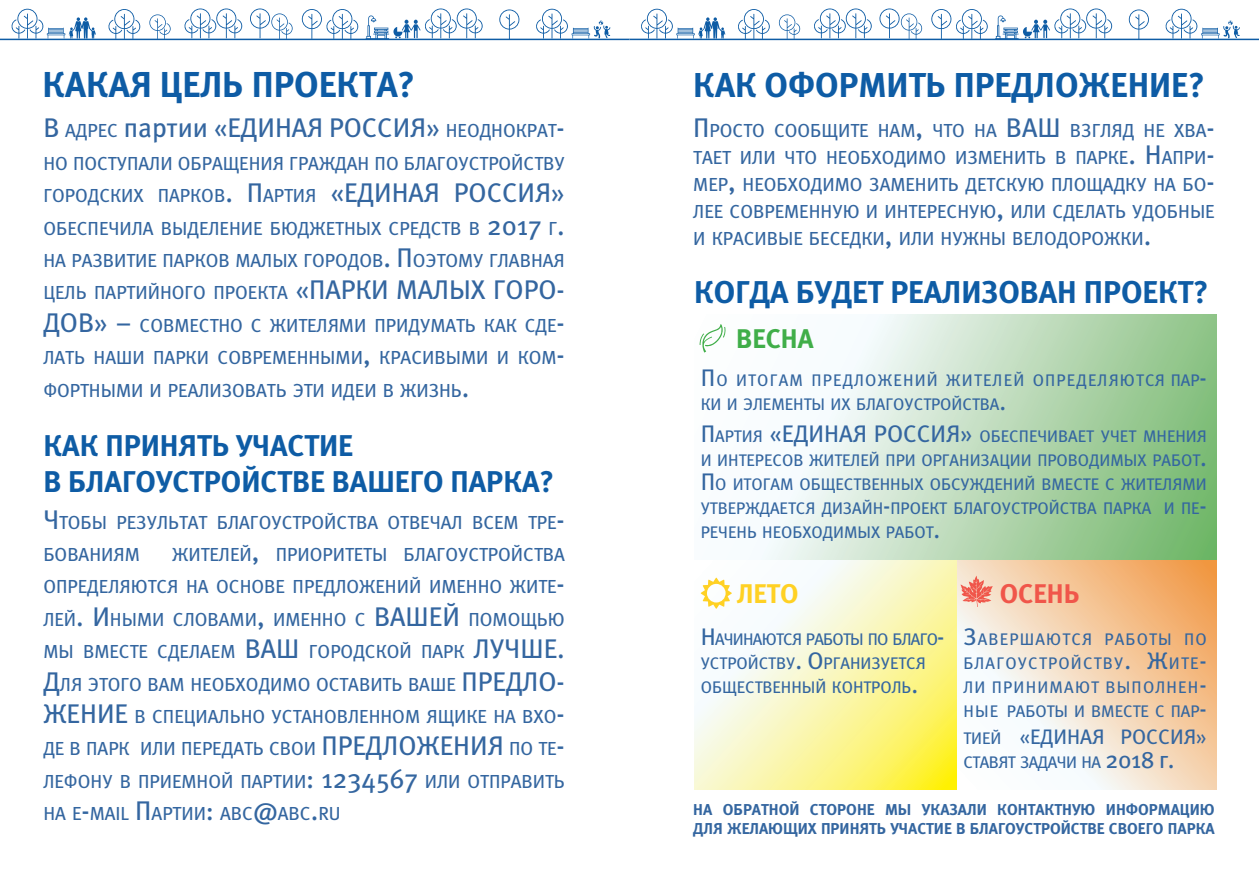
<style>
.page{position:relative;width:1259px;height:893px;background:#fff}
.page>*{position:absolute;margin:0;border:0;box-sizing:border-box;transform-origin:0 0}
.t1{font:36px "Meta Bold LFC";color:#0e5ca5}
.t2{font:34.5px "Meta Bold LFC";color:#0e5ca5}
.t3{font:31.5px "Meta Bold LFC";color:#0e5ca5}
.t4{font:30px/36px "Meta Bold LFC";color:#0e5ca5}
.t5{font:27px "Meta Book C";color:#3466a0}
.t6{font:27px "Meta Book C";color:#3466a0}
.t7{font:27px "Meta Bold LFC";color:#f0564a}
.t8{font:27px "Meta Bold LFC";color:#40ae49}
.t9{font:27px "Meta Bold LFC";color:#ffd124}
.t10{font:24px "Meta Book C";color:#3466a0}
.t11{font:21px "Meta Book C";color:#3466a0}
.t12{font:18.9px/32.4px "Meta Book C";color:#3466a0;text-align:justify}
.t13{font:16.8px/24px "Meta Book C";color:#3466a0;text-align:justify}
.t14{font:16.8px/24px "Meta Book C";letter-spacing:.07em;color:#3466a0}
.t15{font:16.8px "Meta Book C";letter-spacing:-.03em;color:#3466a0}
.t16{font:15.75px/19.5px "Meta Bold C";color:#3466a0}
.s1{font-style:inherit}
.s2{font-size:18.9px}
.s3{font-size:27px}
.s4{font-size:24px}
.s5{font-size:16.8px}
</style>
<div class="page">
<svg style="left:956px;top:559px;width:260px;height:231px"></svg>
<svg style="left:694px;top:559px;width:262px;height:231px"></svg>
<svg style="left:761px;top:314px;width:455px;height:245px"></svg>
<svg style="left:700px;top:577px;width:32px;height:32px"></svg>
<svg style="left:699px;top:324px;width:27px;height:29px"></svg>
<svg style="left:960px;top:576px;width:32px;height:31px"></svg>
<svg style="left:11px;top:9px;width:85px;height:30px"></svg>
<svg style="left:535px;top:9px;width:75px;height:30px"></svg>
<hr style="left:0;top:39px;width:629px;height:1px;background:#0e5ca5">
<svg style="left:107px;top:9px;width:33px;height:30px"></svg>
<svg style="left:149px;top:14px;width:22px;height:25px"></svg>
<svg style="left:184px;top:9px;width:58px;height:29px"></svg>
<svg style="left:250px;top:9px;width:43px;height:30px"></svg>
<svg style="left:302px;top:9px;width:56px;height:30px"></svg>
<svg style="left:366px;top:9px;width:117px;height:30px"></svg>
<svg style="left:499px;top:9px;width:20px;height:30px"></svg>
<svg style="left:640px;top:9px;width:85px;height:30px"></svg>
<svg style="left:1164px;top:9px;width:75px;height:30px"></svg>
<hr style="left:629px;top:39px;width:630px;height:1px;background:#0e5ca5">
<svg style="left:737px;top:9px;width:33px;height:30px"></svg>
<svg style="left:779px;top:14px;width:21px;height:25px"></svg>
<svg style="left:814px;top:9px;width:57px;height:29px"></svg>
<svg style="left:879px;top:9px;width:43px;height:30px"></svg>
<svg style="left:931px;top:9px;width:56px;height:30px"></svg>
<svg style="left:995px;top:9px;width:117px;height:30px"></svg>
<svg style="left:1128px;top:9px;width:21px;height:30px"></svg>
<h1 class="t1" style="left:43px;top:63px;width:374px">КАКАЯ ЦЕЛЬ ПРОЕКТА?</h1>
<h3 class="t5" style="left:43px;top:113px;width:523px"><span class="s1">В</span> <span class="s2">АДРЕС</span> партии «ЕДИНАЯ РОССИЯ» <span class="s2">НЕОДНОКРАТ</span><span class="s1">-</span></h3>
<p class="t12" style="left:43px;top:147px;width:523px">НО ПОСТУПАЛИ ОБРАЩЕНИЯ ГРАЖДАН ПО БЛАГОУСТРОЙСТВУ<br>ГОРОДСКИХ ПАРКОВ<span class="s3">. П</span>АРТИЯ <span class="s3">«ЕДИНАЯ</span></p>
<h3 class="t6" style="left:454px;top:178px;width:17px">РОССИЯ</h3>
<h3 class="t6" style="left:551px;top:178px;width:15px">»</h3>
<p class="t12" style="left:43px;top:212px;width:523px">ОБЕСПЕЧИЛА ВЫДЕЛЕНИЕ БЮДЖЕТНЫХ СРЕДСТВ В <span class="s3">2017</span> Г<span class="s3">.<br></span>НА РАЗВИТИЕ ПАРКОВ МАЛЫХ ГОРОДОВ<span class="s3">. П</span> ОЭТОМУ ГЛАВНАЯ ЦЕЛЬ ПАРТИЙНОГО ПРОЕКТА <span class="s3">«ПАРКИ</span></p>
<h3 class="t6" style="left:396px;top:275px;width:19px">МАЛЫХ</h3>
<h3 class="t6" style="left:493px;top:275px;width:16px">ГОРО</h3>
<h3 class="t6" style="left:556px;top:275px;width:10px">-</h3>
<p class="t12" style="left:43px;top:309px;width:523px"><span class="s3">ДОВ» –</span> СОВМЕСТНО С ЖИТЕЛЯМИ ПРИДУМАТЬ КАК СДЕ<span class="s3">-</span>ЛАТЬ НАШИ ПАРКИ СОВРЕМЕННЫМИ<span class="s3">,</span> КРАСИВЫМИ И КОМ<span class="s3">-</span>ФОРТНЫМИ И РЕАЛИЗОВАТЬ ЭТИ ИДЕИ В ЖИЗНЬ<span class="s3">.</span></p>
<h3 class="t4" style="left:43px;top:427px;width:512px">КАК ПРИНЯТЬ УЧАСТИЕ<br>В БЛАГОУСТРОЙСТВЕ ВАШЕГО ПАРКА?</h3>
<p class="t12" style="left:43px;top:506px;width:523px"><span class="s3">Ч</span> ТОБЫ РЕЗУЛЬТАТ БЛАГОУСТРОЙСТВА ОТВЕЧАЛ ВСЕМ ТРЕ<span class="s3">-</span>БОВАНИЯМ ЖИТЕЛЕЙ<span class="s3">,</span> ПРИОРИТЕТЫ БЛАГОУСТРОЙСТВА ОПРЕДЕЛЯЮТСЯ НА ОСНОВЕ ПРЕДЛОЖЕНИЙ ИМЕННО ЖИТЕ<span class="s3">-</span>ЛЕЙ<span class="s3">. И</span> НЫМИ СЛОВАМИ<span class="s3">,</span> ИМЕННО С <span class="s3">ВАШЕЙ</span></p>
<p class="t12" style="left:468px;top:603px;width:98px">ПОМОЩЬЮ</p>
<p class="t12" style="left:43px;top:635px;width:220px">МЫ ВМЕСТЕ СДЕЛАЕМ <span class="s3">ВАШ</span></p>
<p class="t12" style="left:309px;top:635px;width:183px">ГОРОДСКОЙ ПАРК <span class="s3">ЛУЧШЕ</span></p>
<h3 class="t6" style="left:557px;top:634px;width:9px">.</h3>
<p class="t12" style="left:43px;top:668px;width:523px"><span class="s3">Д</span>ЛЯ ЭТОГО ВАМ НЕОБХОДИМО ОСТАВИТЬ ВАШЕ <span class="s3">ПРЕДЛО-ЖЕНИЕ</span> В СПЕЦИАЛЬНО УСТАНОВЛЕННОМ ЯЩИКЕ НА ВХО<span class="s3">-</span>ДЕ В ПАРК ИЛИ ПЕРЕДАТЬ СВОИ <span class="s3">ПРЕДЛОЖЕНИЯ</span></p>
<p class="t12" style="left:43px;top:733px;width:523px;text-indent:466px">ПО ТЕ<span class="s3">-</span>ЛЕФОНУ В ПРИЕМНОЙ ПАРТИИ<span class="s3">: 1234567</span> ИЛИ ОТПРАВИТЬ НА E<span class="s3">-</span>MAIL <span class="s3">П</span>АРТИИ<span class="s3">:</span> ABC<span class="s3">@</span>ABC<span class="s3">.</span>RU</p>
<h2 class="t2" style="left:693px;top:65px;width:513px">КАК ОФОРМИТЬ ПРЕДЛОЖЕНИЕ?</h2>
<p class="t12" style="left:693px;top:114px;width:331px"><span class="s3">П</span> РОСТО СООБЩИТЕ НАМ<span class="s3">,</span> ЧТО НА <span class="s3">ВАШ</span></p>
<p class="t12" style="left:693px;top:117px;width:523px;line-height:27px;text-indent:377px">ВЗГЛЯД НЕ ХВА<span class="s3">-</span>ТАЕТ ИЛИ ЧТО НЕОБХОДИМО ИЗМЕНИТЬ В ПАРКЕ<span class="s3">. Н</span>АПРИ<span class="s3">-</span>МЕР<span class="s3">,</span> НЕОБХОДИМО ЗАМЕНИТЬ ДЕТСКУЮ ПЛОЩАДКУ НА БО<span class="s3">-</span>ЛЕЕ СОВРЕМЕННУЮ И ИНТЕРЕСНУЮ<span class="s3">,</span> ИЛИ СДЕЛАТЬ УДОБНЫЕ И КРАСИВЫЕ БЕСЕДКИ<span class="s3">,</span> ИЛИ НУЖНЫ ВЕЛОДОРОЖКИ<span class="s3">.</span></p>
<h3 class="t3" style="left:694px;top:274px;width:516px">КОГДА БУДЕТ РЕАЛИЗОВАН ПРОЕКТ?</h3>
<h3 class="t8" style="left:736px;top:322px;width:79px">ВЕСНА</h3>
<p class="t14" style="left:701px;top:368px;width:507px"><span class="s4">П</span> О ИТОГАМ ПРЕДЛОЖЕНИЙ ЖИТЕЛЕЙ ОПРЕДЕЛЯЮТСЯ ПАР<span class="s4">-<br></span>КИ И ЭЛЕМЕНТЫ ИХ БЛАГОУСТРОЙСТВА<span class="s4">.</span></p>
<p class="t10" style="left:701px;top:420px;width:123px">П <span class="s5">АРТИЯ</span> «ЕДИНАЯ</p>
<p class="t10" style="left:874px;top:420px;width:15px">РОССИЯ</p>
<p class="t13" style="left:701px;top:424px;width:507px;text-indent:260px"><span class="s4">»</span> ОБЕСПЕЧИВАЕТ УЧЕТ МНЕНИЯ И ИНТЕРЕСОВ ЖИТЕЛЕЙ ПРИ ОРГАНИЗАЦИИ ПРОВОДИМЫХ РАБОТ<span class="s4">.<br>П</span> О ИТОГАМ ОБЩЕСТВЕННЫХ ОБСУЖДЕНИЙ ВМЕСТЕ С ЖИТЕЛЯМИ УТВЕРЖДАЕТСЯ ДИЗАЙН<span class="s4">-</span>ПРОЕКТ БЛАГОУСТРОЙСТВА ПАРКА И ПЕ<span class="s4">-</span>РЕЧЕНЬ НЕОБХОДИМЫХ РАБОТ<span class="s4">.</span></p>
<h3 class="t9" style="left:737px;top:578px;width:63px">ЛЕТО</h3>
<h3 class="t7" style="left:1000px;top:578px;width:81px">ОСЕНЬ</h3>
<p class="t13" style="left:701px;top:627px;width:245px;text-align:left"><span class="s4">Н</span> АЧИНАЮТСЯ РАБОТЫ ПО БЛАГО<span class="s4">-<br></span>УСТРОЙСТВУ<span class="s4">. О</span> РГАНИЗУЕТСЯ<br>ОБЩЕСТВЕННЫЙ КОНТРОЛЬ<span class="s4">.</span></p>
<p class="t13" style="left:963px;top:627px;width:245px"><span class="s4">З</span>АВЕРШАЮТСЯ РАБОТЫ ПО БЛАГОУСТРОЙСТВУ<span class="s4">. Ж</span>ИТЕ<span class="s4">-</span>ЛИ ПРИНИМАЮТ ВЫПОЛНЕН<span class="s4">-</span>НЫЕ РАБОТЫ И ВМЕСТЕ С ПАР<span class="s4">-</span></p>
<p class="t11" style="left:963px;top:725px;width:104px"><span class="s5">ТИЕЙ</span> «ЕДИНАЯ</p>
<p class="t11" style="left:1120px;top:725px;width:14px">РОССИЯ</p>
<p class="t11" style="left:1196px;top:725px;width:12px">»</p>
<p class="t15" style="left:963px;top:753px;width:213px">СТАВЯТ ЗАДАЧИ НА <span class="s4">2018 г.</span></p>
<p class="t16" style="left:693px;top:800px;width:523px">на обратной стороне мы указали контактную информацию для желающих принять участие в благоустройстве своего парка</p>
</div>
